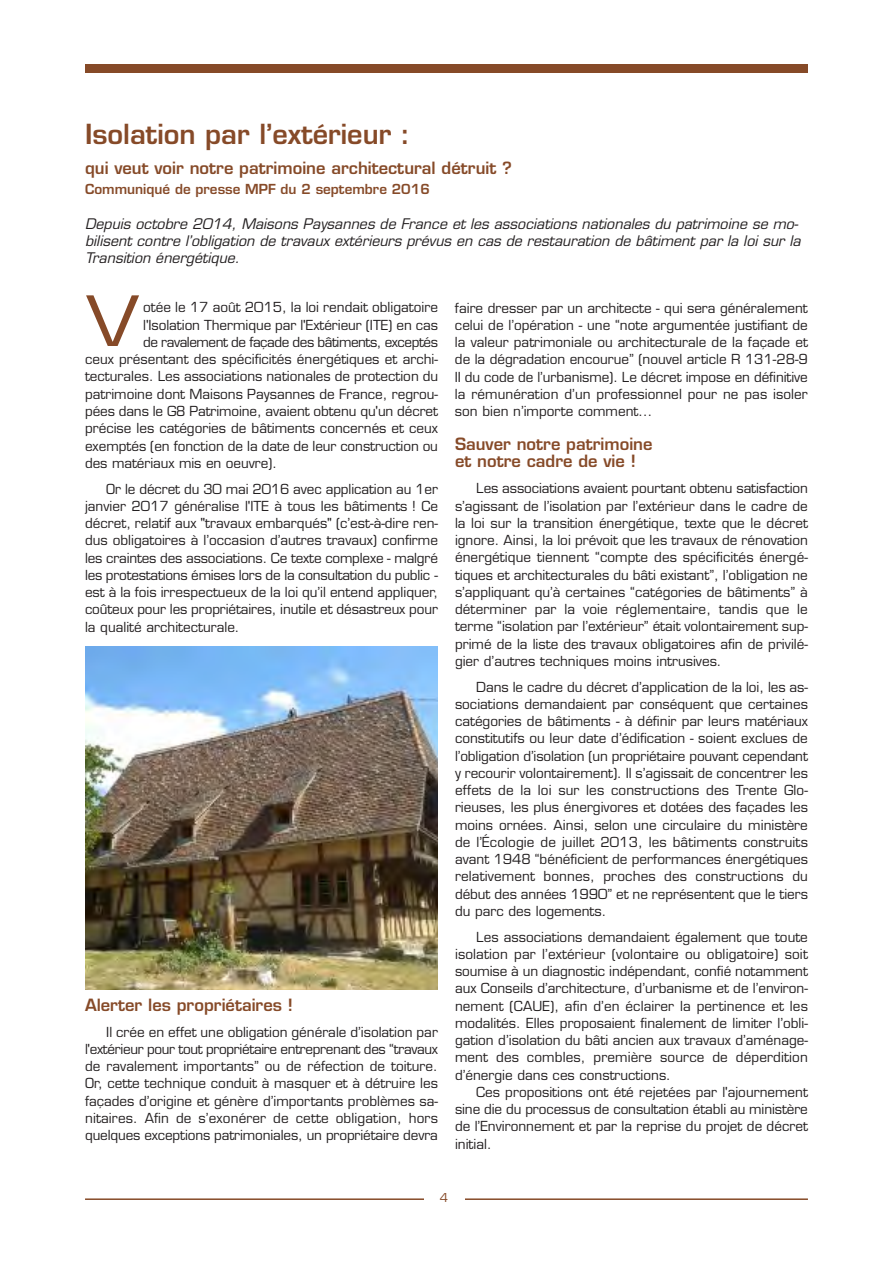
<style>
.page{position:relative;width:893px;height:1263px;background:#fff}
.page>*{position:absolute;margin:0;border:0;box-sizing:border-box;transform-origin:0 0}
.t1{font:67.5px "Eurostile";color:#864a28;scale:1.2 1}
.t2{font:600 27px "Eurostile";color:#864a28}
.t3{font:600 16.5px/17.2px "Eurostile";color:#864a28}
.t4{font:italic 14.25px/17.1px "Eurostile";color:#231f20}
.t5{font:13.5px/17.2px "Eurostile";color:#231f20;text-align:justify}
.t6{font:13.5px "Eurostile";letter-spacing:-.035em;color:#231f20}
.t7{font:600 13.5px "Eurostile";color:#864a28}
.t8{font:12px "Eurostile";color:#864a28}
</style>
<div class="page">
<div style="left:85px;top:64px;width:723px;height:8px;background:#864a28"></div>
<hr style="left:85px;top:1198px;width:723px;height:2px;background:#864a28">
<div style="left:424px;top:1182px;width:40px;height:33px;background:#fff"></div>
<img style="left:85px;top:647px;width:353px;height:343px">
<h2 class="t2" style="left:85px;top:123px;width:327px">Isolation par l’extérieur :</h2>
<p class="t3" style="left:85px;top:161px;width:428px">qui veut voir notre patrimoine architectural détruit ?</p>
<p class="t7" style="left:85px;top:184px;width:346px">Communiqué de presse MPF du 2 septembre 2016</p>
<p class="t4" style="left:85px;top:216px;width:717px">Depuis octobre 2014, Maisons Paysannes de France et les associations nationales du patrimoine se mo&shy;bilisent contre l’obligation de travaux extérieurs prévus en cas de restauration de bâtiment par la loi sur la<br>Transition énergétique.</p>
<h1 class="t1" style="left:87px;top:295px;width:45px">V</h1>
<p class="t5" style="left:143px;top:300px;width:296px">otée le 17 août 2015, la loi rendait obligatoire</p>
<p class="t5" style="left:143px;top:318px;width:296px">l'Isolation Thermique par l'Extérieur (ITE) en cas</p>
<p class="t6" style="left:143px;top:337px;width:296px">de ravalement de façade des bâtiments, exceptés</p>
<p class="t5" style="left:85px;top:352px;width:354px">ceux présentant des spécificités énergétiques et archi-</p>
<p class="t5" style="left:85px;top:369px;width:355px">tecturales. Les associations nationales de protection du</p>
<p class="t5" style="left:85px;top:387px;width:354px">patrimoine dont Maisons Paysannes de France, regrou-</p>
<p class="t5" style="left:85px;top:404px;width:354px">pées dans le G8 Patrimoine, avaient obtenu qu'un décret</p>
<p class="t5" style="left:85px;top:421px;width:354px">précise les catégories de bâtiments concernés et ceux</p>
<p class="t5" style="left:85px;top:438px;width:354px">exemptés (en fonction de la date de leur construction ou</p>
<p class="t5" style="left:85px;top:456px;width:194px">des matériaux mis en oeuvre).</p>
<p class="t5" style="left:85px;top:481px;width:354px;text-indent:21px">Or le décret du 30 mai 2016 avec application au 1er janvier 2017 généralise l'ITE à tous les bâtiments ! Ce décret, relatif aux "travaux embarqués" (c’est-à-dire ren&shy;dus obligatoires à l’occasion d’autres travaux) confirme les craintes des associations. Ce texte complexe - malgré les protestations émises lors de la consultation du public - est à la fois irrespectueux de la loi qu’il entend appliquer, coûteux pour les propriétaires, inutile et désastreux pour la qualité architecturale.</p>
<p class="t3" style="left:85px;top:998px;width:209px">Alerter les propriétaires !</p>
<p class="t5" style="left:85px;top:1024px;width:354px;text-indent:21px">Il crée en effet une obligation générale d’isolation par l'extérieur pour tout propriétaire entreprenant des “travaux de ravalement importants” ou de réfection de toiture.<br>Or, cette technique conduit à masquer et à détruire les façades d’origine et génère d’importants problèmes sa&shy;nitaires. Afin de s’exonérer de cette obligation, hors quelques exceptions patrimoniales, un propriétaire devra</p>
<p class="t5" style="left:455px;top:300px;width:354px">faire dresser par un architecte - qui sera généralement celui de l’opération - une “note argumentée justifiant de la valeur patrimoniale ou architecturale de la façade et de la dégradation encourue” (nouvel article R 131-28-9<br>II du code de l’urbanisme). Le décret impose en définitive la rémunération d’un professionnel pour ne pas isoler son bien n’importe comment...</p>
<p class="t3" style="left:455px;top:437px;width:199px">Sauver notre patrimoine et notre cadre de vie !</p>
<p class="t5" style="left:455px;top:481px;width:354px;text-indent:21px">Les associations avaient pourtant obtenu satisfaction s’agissant de l’isolation par l’extérieur dans le cadre de la loi sur la transition énergétique, texte que le décret ignore. Ainsi, la loi prévoit que les travaux de rénovation énergétique tiennent “compte des spécificités énergé&shy;tiques et architecturales du bâti existant”, l’obligation ne s’appliquant qu’à certaines “catégories de bâtiments” à déterminer par la voie réglementaire, tandis que le terme “isolation par l’extérieur” était volontairement sup&shy;primé de la liste des travaux obligatoires afin de privilé&shy;gier d’autres techniques moins intrusives.</p>
<p class="t5" style="left:455px;top:679px;width:354px;text-indent:21px">Dans le cadre du décret d’application de la loi, les as&shy;sociations demandaient par conséquent que certaines catégories de bâtiments - à définir par leurs matériaux constitutifs ou leur date d’édification - soient exclues de l’obligation d’isolation (un propriétaire pouvant cependant y recourir volontairement). Il s’agissait de concentrer les effets de la loi sur les constructions des Trente Glo&shy;rieuses, les plus énergivores et dotées des façades les moins ornées. Ainsi, selon une circulaire du ministère de l’Écologie de juillet 2013, les bâtiments construits avant 1948 “bénéficient de performances énergétiques relativement bonnes, proches des constructions du début des années 1990” et ne représentent que le tiers du parc des logements.</p>
<p class="t5" style="left:455px;top:929px;width:354px;text-indent:21px">Les associations demandaient également que toute isolation par l’extérieur (volontaire ou obligatoire) soit soumise à un diagnostic indépendant, confié notamment aux Conseils d’architecture, d’urbanisme et de l’environ&shy;nement (CAUE), afin d’en éclairer la pertinence et les modalités. Elles proposaient finalement de limiter l’obli&shy;gation d’isolation du bâti ancien aux travaux d’aménage&shy;ment des combles, première source de déperdition d’énergie dans ces constructions.</p>
<p class="t5" style="left:455px;top:1085px;width:354px;text-indent:21px">Ces propositions ont été rejetées par l'ajournement sine die du processus de consultation établi au ministère de l’Environnement et par la reprise du projet de décret initial.</p>
<p class="t8" style="left:440px;top:1192px;width:10px">4</p>
</div>
